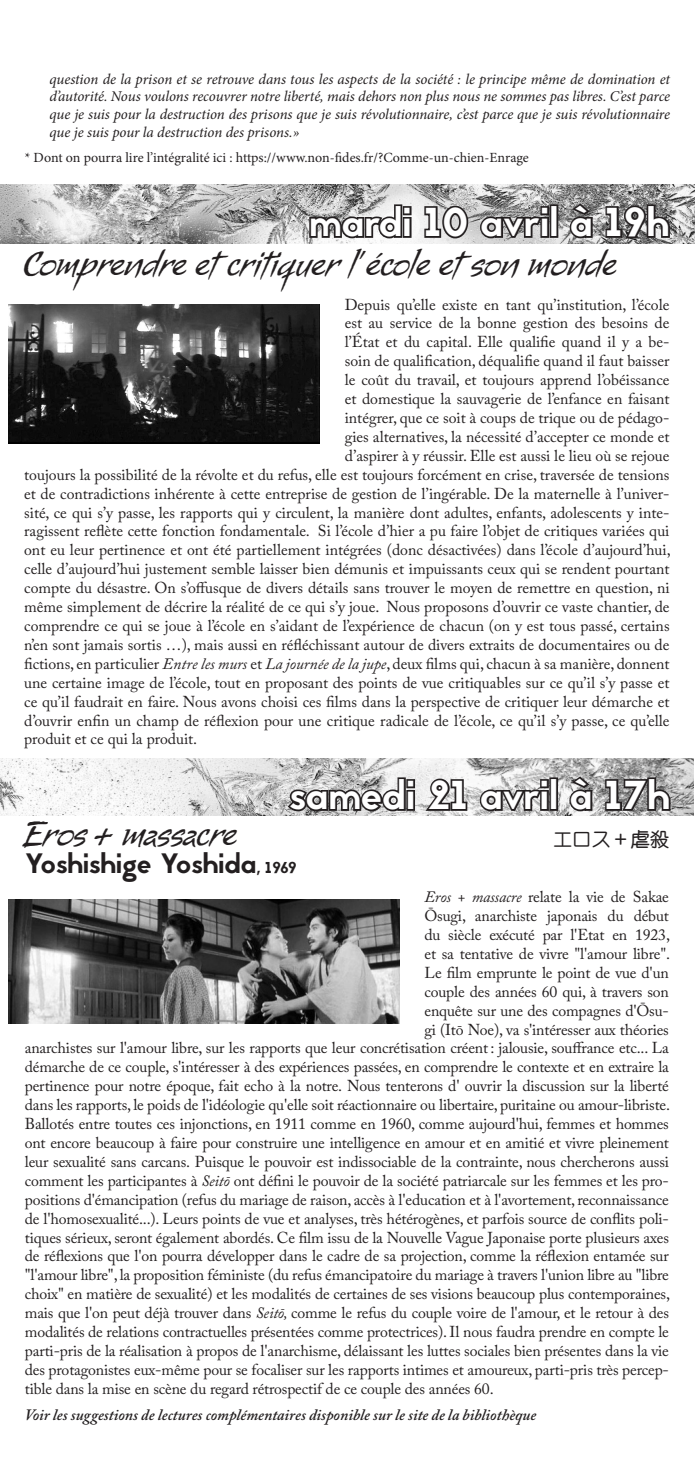
<style>
.page{position:relative;width:695px;height:1474px;background:#fff}
.page>*{position:absolute;margin:0;border:0;box-sizing:border-box;transform-origin:0 0}
.t1{font:40.25px "Jaapokki";color:#fff}
.t2{font:35px "Alma";color:#231f20}
.t3{font:28px "Jaapokki";color:#231f20}
.t4{font:19.25px "ST Yuanti SC Regular";color:#231f20}
.t5{font:15.75px "Adobe Caslon Pro";letter-spacing:-.01em;color:#231f20}
.t6{font:italic 600 15.75px "Adobe Caslon Pro";color:#231f20}
.t7{font:italic 14.88px/17.8px "Minion Pro";letter-spacing:-.01em;color:#231f20;text-align:justify}
.t8{font:14px "Minion Pro";color:#231f20}
.s1{font-style:italic}
.s2{font-size:15.75px}
</style>
<div class="page">
<img style="left:9px;top:304px;width:311px;height:140px">
<img style="left:0;top:185px;width:694px;height:59px">
<svg style="left:307px;top:203px;width:97px;height:37px"></svg>
<div style="left:403px;top:206px;width:8px;height:9px;border:4px solid #231f20"></div>
<div style="left:403px;top:217px;width:8px;height:21px;border:4px solid #231f20"></div>
<svg style="left:422px;top:204px;width:48px;height:36px;background:#888787"></svg>
<svg style="left:478px;top:214px;width:66px;height:27px;background:#727070"></svg>
<div style="left:540px;top:206px;width:9px;height:9px;border:4px solid #231f20"></div>
<div style="left:540px;top:217px;width:9px;height:21px;border:4px solid #231f20"></div>
<div style="left:549px;top:204px;width:9px;height:34px;border:4px solid #231f20"></div>
<svg style="left:568px;top:201px;width:26px;height:39px"></svg>
<svg style="left:603px;top:203px;width:68px;height:38px;background:#626161"></svg>
<img style="left:0;top:758px;width:693px;height:58px">
<svg style="left:285px;top:775px;width:122px;height:38px;background:#838181"></svg>
<div style="left:406px;top:779px;width:9px;height:9px;border:4px solid #231f20"></div>
<div style="left:406px;top:790px;width:9px;height:20px;border:4px solid #231f20"></div>
<svg style="left:424px;top:776px;width:45px;height:38px"></svg>
<svg style="left:478px;top:787px;width:65px;height:26px;background:#797778"></svg>
<div style="left:540px;top:779px;width:8px;height:9px;border:4px solid #231f20"></div>
<div style="left:540px;top:790px;width:8px;height:20px;border:4px solid #231f20"></div>
<div style="left:549px;top:777px;width:9px;height:33px;border:4px solid #231f20"></div>
<svg style="left:567px;top:774px;width:27px;height:39px"></svg>
<svg style="left:603px;top:775px;width:69px;height:37px;background:#696768"></svg>
<img style="left:9px;top:899px;width:390px;height:124px">
<p class="t7" style="left:50px;top:70px;width:622px">question de la prison et se retrouve dans tous les aspects de la société : le principe même de domination et d’autorité. Nous voulons recouvrer notre liberté, mais dehors non plus nous ne sommes pas libres. C’est parce que je suis pour la destruction des prisons que je suis révolutionnaire, c’est parce que je suis révolutionnaire que je suis pour la destruction des prisons.»</p>
<p class="t8" style="left:25px;top:148px;width:505px">* Dont on pourra lire l’intégralité ici : https://www.non-fides.fr/?Comme-un-chien-Enrage</p>
<h1 class="t1" style="left:308px;top:194px;width:362px">mardi 10 avril à 19h</h1>
<h2 class="t2" style="left:24px;top:244px;width:593px">Comprendre et critiquer l’école et son monde</h2>
<p class="t5" style="left:344px;top:295px;width:326px">Depuis qu’elle existe en tant qu’institution, l’école</p>
<p class="t5" style="left:344px;top:314px;width:326px">est au service de la bonne gestion des besoins de</p>
<p class="t5" style="left:344px;top:333px;width:326px">l’État et du capital. Elle qualifie quand il y a be-</p>
<p class="t5" style="left:344px;top:351px;width:326px">soin de qualification, déqualifie quand il faut baisser</p>
<p class="t5" style="left:344px;top:370px;width:326px">le coût du travail, et toujours apprend l’obéissance</p>
<p class="t5" style="left:344px;top:389px;width:326px">et domestique la sauvagerie de l’enfance en faisant</p>
<p class="t5" style="left:344px;top:408px;width:326px">intégrer, que ce soit à coups de trique ou de pédago-</p>
<p class="t5" style="left:344px;top:427px;width:326px">gies alternatives, la nécessité d’accepter ce monde et</p>
<p class="t5" style="left:344px;top:446px;width:326px">d’aspirer à y réussir. Elle est aussi le lieu où se rejoue</p>
<p class="t5" style="left:24px;top:465px;width:646px">toujours la possibilité de la révolte et du refus, elle est toujours forcément en crise, traversée de tensions</p>
<p class="t5" style="left:24px;top:484px;width:646px">et de contradictions inhérente à cette entreprise de gestion de l’ingérable. De la maternelle à l’univer-</p>
<p class="t5" style="left:24px;top:503px;width:646px">sité, ce qui s’y passe, les rapports qui y circulent, la manière dont adultes, enfants, adolescents y inte-</p>
<p class="t5" style="left:24px;top:522px;width:646px">ragissent reflète cette fonction fondamentale. Si l’école d’hier a pu faire l’objet de critiques variées qui</p>
<p class="t5" style="left:24px;top:540px;width:648px">ont eu leur pertinence et ont été partiellement intégrées (donc désactivées) dans l’école d’aujourd’hui,</p>
<p class="t5" style="left:24px;top:559px;width:646px">celle d’aujourd’hui justement semble laisser bien démunis et impuissants ceux qui se rendent pourtant</p>
<p class="t5" style="left:24px;top:578px;width:646px">compte du désastre. On s’offusque de divers détails sans trouver le moyen de remettre en question, ni</p>
<p class="t5" style="left:24px;top:597px;width:646px">même simplement de décrire la réalité de ce qui s’y joue. Nous proposons d’ouvrir ce vaste chantier, de</p>
<p class="t5" style="left:24px;top:616px;width:646px">comprendre ce qui se joue à l’école en s’aidant de l’expérience de chacun (on y est tous passé, certains</p>
<p class="t5" style="left:24px;top:635px;width:646px">n’en sont jamais sortis …), mais aussi en réfléchissant autour de divers extraits de documentaires ou de</p>
<p class="t5" style="left:24px;top:654px;width:646px">fictions, en particulier <span class="s1">Entre les murs</span> et <span class="s1">La journée de la jupe</span>, deux films qui, chacun à sa manière, donnent</p>
<p class="t5" style="left:24px;top:673px;width:646px">une certaine image de l’école, tout en proposant des points de vue critiquables sur ce qu’il s’y passe et</p>
<p class="t5" style="left:24px;top:692px;width:646px">ce qu’il faudrait en faire. Nous avons choisi ces films dans la perspective de critiquer leur démarche et</p>
<p class="t5" style="left:24px;top:711px;width:646px">d’ouvrir enfin un champ de réflexion pour une critique radicale de l’école, ce qu’il s’y passe, ce qu’elle</p>
<p class="t5" style="left:24px;top:729px;width:174px">produit et ce qui la produit.</p>
<h1 class="t1" style="left:289px;top:767px;width:382px">samedi 21 avril à 17h</h1>
<h2 class="t2" style="left:25px;top:813px;width:213px">Eros + massacre</h2>
<p class="t4" style="left:553px;top:825px;width:117px">エロス＋虐殺</p>
<h3 class="t3" style="left:25px;top:843px;width:273px">Yoshishige Yoshida<span class="s2">, 1969</span></h3>
<p class="t5" style="left:424px;top:887px;width:246px"><span class="s1">Eros + massacre</span> relate la vie de Sakae</p>
<p class="t5" style="left:424px;top:906px;width:246px">Ōsugi, anarchiste japonais du début</p>
<p class="t5" style="left:424px;top:925px;width:247px">du siècle exécuté par l'Etat en 1923,</p>
<p class="t5" style="left:424px;top:944px;width:247px">et sa tentative de vivre "l'amour libre".</p>
<p class="t5" style="left:424px;top:963px;width:246px">Le film emprunte le point de vue d'un</p>
<p class="t5" style="left:424px;top:982px;width:246px">couple des années 60 qui, à travers son</p>
<p class="t5" style="left:424px;top:1001px;width:246px">enquête sur une des compagnes d'Ōsu-</p>
<p class="t5" style="left:424px;top:1019px;width:246px">gi (Itō Noe), va s'intéresser aux théories</p>
<p class="t5" style="left:25px;top:1038px;width:645px">anarchistes sur l'amour libre, sur les rapports que leur concrétisation créent : jalousie, souffrance etc... La</p>
<p class="t5" style="left:25px;top:1057px;width:645px">démarche de ce couple, s'intéresser à des expériences passées, en comprendre le contexte et en extraire la</p>
<p class="t5" style="left:25px;top:1076px;width:645px">pertinence pour notre époque, fait echo à la notre. Nous tenterons d' ouvrir la discussion sur la liberté</p>
<p class="t5" style="left:25px;top:1095px;width:646px">dans les rapports, le poids de l'idéologie qu'elle soit réactionnaire ou libertaire, puritaine ou amour-libriste.</p>
<p class="t5" style="left:25px;top:1114px;width:645px">Ballotés entre toutes ces injonctions, en 1911 comme en 1960, comme aujourd'hui, femmes et hommes</p>
<p class="t5" style="left:25px;top:1133px;width:645px">ont encore beaucoup à faire pour construire une intelligence en amour et en amitié et vivre pleinement</p>
<p class="t5" style="left:25px;top:1152px;width:645px">leur sexualité sans carcans. Puisque le pouvoir est indissociable de la contrainte, nous chercherons aussi</p>
<p class="t5" style="left:25px;top:1171px;width:645px">comment les participantes à <span class="s1">Seitō</span> ont défini le pouvoir de la société patriarcale sur les femmes et les pro-</p>
<p class="t5" style="left:25px;top:1190px;width:645px">positions d'émancipation (refus du mariage de raison, accès à l'education et à l'avortement, reconnaissance</p>
<p class="t5" style="left:25px;top:1208px;width:645px">de l'homosexualité...). Leurs points de vue et analyses, très hétérogènes, et parfois source de conflits poli-</p>
<p class="t5" style="left:25px;top:1227px;width:645px">tiques sérieux, seront également abordés. Ce film issu de la Nouvelle Vague Japonaise porte plusieurs axes</p>
<p class="t5" style="left:25px;top:1246px;width:645px">de réflexions que l'on pourra développer dans le cadre de sa projection, comme la réflexion entamée sur</p>
<p class="t5" style="left:25px;top:1265px;width:645px">"l'amour libre", la proposition féministe (du refus émancipatoire du mariage à travers l'union libre au "libre</p>
<p class="t5" style="left:25px;top:1284px;width:646px">choix" en matière de sexualité) et les modalités de certaines de ses visions beaucoup plus contemporaines,</p>
<p class="t5" style="left:25px;top:1303px;width:645px">mais que l'on peut déjà trouver dans <span class="s1">Seitō,</span> comme le refus du couple voire de l'amour, et le retour à des</p>
<p class="t5" style="left:25px;top:1322px;width:645px">modalités de relations contractuelles présentées comme protectrices). Il nous faudra prendre en compte le</p>
<p class="t5" style="left:25px;top:1341px;width:645px">parti-pris de la réalisation à propos de l'anarchisme, délaissant les luttes sociales bien présentes dans la vie</p>
<p class="t5" style="left:25px;top:1360px;width:645px">des protagonistes eux-même pour se focaliser sur les rapports intimes et amoureux, parti-pris très percep-</p>
<p class="t5" style="left:25px;top:1379px;width:470px">tible dans la mise en scène du regard rétrospectif de ce couple des années 60.</p>
<p class="t6" style="left:25px;top:1404px;width:513px">Voir les suggestions de lectures complémentaires disponible sur le site de la bibliothèque</p>
</div>
